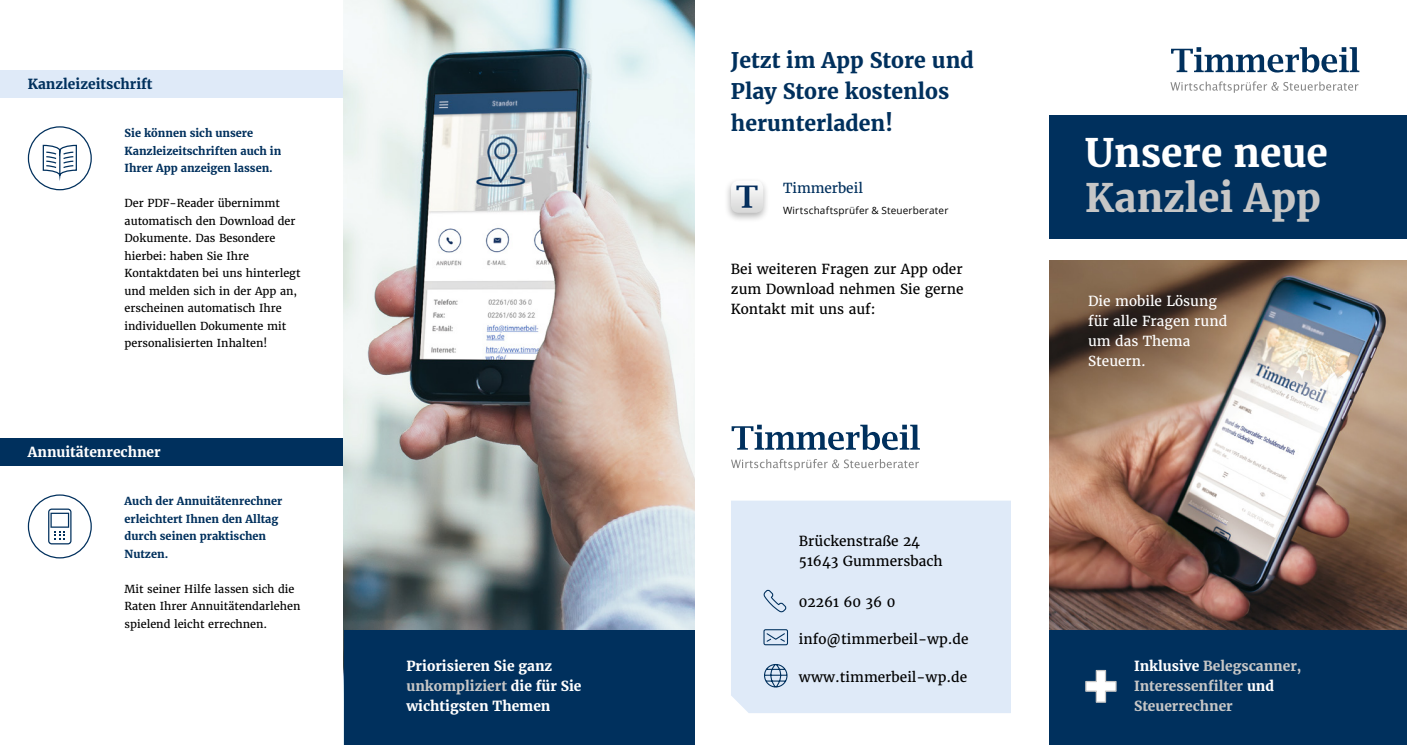
<style>
.page{position:relative;width:1407px;height:745px;background:#fff}
.page>*{position:absolute;margin:0;border:0;box-sizing:border-box;transform-origin:0 0}
.t1{font:700 38.75px "Merriweather";color:#fff}
.t2{font:700 38.75px "Merriweather";color:#c6c6c6}
.t3{font:700 21.25px/31.2px "Merriweather";color:#00305d}
.t4{font:13.75px/20px "Merriweather";color:#000;text-align:justify}
.t5{font:700 13.75px/20px "Merriweather";color:#fff}
.t6{font:700 13.75px/20px "Merriweather";color:#c6c6c6}
.t7{font:13.75px/20px "Merriweather";color:#fff}
.t8{font:700 13.75px "Merriweather";color:#00305d}
.t9{font:13.75px "Merriweather";letter-spacing:-.005em;color:#00305d}
.t10{font:11px/17.5px "Merriweather";color:#000}
.t11{font:700 11px/17.5px "Merriweather";color:#00305d}
.t12{font:10px "Open Sans";letter-spacing:.015em;color:#000}
.s1{color:#c6c6c6}
.s2{color:#fff}
</style>
<div class="page">
<div style="left:0;top:70px;width:344px;height:27px;background:#dfeaf8"></div>
<div style="left:0;top:437px;width:344px;height:28px;background:#00305d"></div>
<img style="left:1049px;top:260px;width:358px;height:370px">
<div style="left:1049px;top:630px;width:358px;height:114px;background:#00305d"></div>
<div style="left:1049px;top:116px;width:358px;height:123px;background:#00305d"></div>
<svg style="left:28px;top:494px;width:64px;height:64px"></svg>
<svg style="left:28px;top:126px;width:64px;height:64px"></svg>
<svg style="left:1085px;top:669px;width:32px;height:34px"></svg>
<div style="left:731px;top:500px;width:280px;height:212px;background:#dfeaf8"></div>
<svg style="left:762px;top:588px;width:25px;height:25px"></svg>
<svg style="left:763px;top:628px;width:25px;height:17px"></svg>
<svg style="left:763px;top:662px;width:25px;height:26px"></svg>
<img style="left:344px;top:0;width:350px;height:630px">
<div style="left:724px;top:177px;width:46px;height:46px;background:#000;opacity:.3"></div>
<img style="left:731px;top:180px;width:32px;height:33px">
<svg style="left:1171px;top:47px;width:188px;height:25px"></svg>
<svg style="left:1170px;top:81px;width:188px;height:12px"></svg>
<svg style="left:731px;top:424px;width:189px;height:26px"></svg>
<svg style="left:731px;top:459px;width:188px;height:11px"></svg>
<div style="left:344px;top:630px;width:350px;height:114px;background:#00305d"></div>
<p class="t8" style="left:28px;top:74px;width:126px">Kanzleizeitschrift</p>
<p class="t11" style="left:125px;top:124px;width:158px">Sie können sich unsere<br>Kanzleizeitschriften auch in<br>Ihrer App anzeigen lassen.</p>
<p class="t10" style="left:125px;top:194px;width:177px">Der PDF-Reader übernimmt automatisch den Download der<br>Dokumente. Das Besondere hierbei: haben Sie Ihre<br>Kontaktdaten bei uns hinterlegt und melden sich in der App an, erscheinen automatisch Ihre individuellen Dokumente mit personalisierten Inhalten!</p>
<p class="t5" style="left:28px;top:441px;width:134px">Annuitätenrechner</p>
<p class="t11" style="left:125px;top:492px;width:159px">Auch der Annuitätenrechner erleichtert Ihnen den Alltag durch seinen praktischen<br>Nutzen.</p>
<p class="t10" style="left:125px;top:579px;width:177px">Mit seiner Hilfe lassen sich die<br>Raten Ihrer Annuitätendarlehen spielend leicht errechnen.</p>
<p class="t5" style="left:406px;top:655px;width:176px">Priorisieren Sie ganz <span class="s1">unkompliziert</span> die für Sie wichtigsten Themen</p>
<h2 class="t3" style="left:731px;top:44px;width:244px">Jetzt im App Store und<br>Play Store kostenlos herunterladen!</h2>
<p class="t9" style="left:783px;top:180px;width:81px">Timmerbeil</p>
<p class="t12" style="left:783px;top:203px;width:167px">Wirtschaftsprüfer &amp; Steuerberater</p>
<p class="t4" style="left:731px;top:258px;width:234px">Bei weiteren Fragen zur App oder zum Download nehmen Sie gerne Kontakt mit uns auf:</p>
<p class="t4" style="left:799px;top:531px;width:145px">Brückenstraße 24<br>51643 Gummersbach</p>
<p class="t4" style="left:799px;top:591px;width:98px">02261 60 36 0</p>
<p class="t4" style="left:799px;top:628px;width:171px">info@timmerbeil-wp.de</p>
<p class="t4" style="left:799px;top:666px;width:170px">www.timmerbeil-wp.de</p>
<h1 class="t1" style="left:1085px;top:127px;width:244px">Unsere neue</h1>
<h1 class="t2" style="left:1085px;top:172px;width:237px">Kanzlei App</h1>
<p class="t7" style="left:1088px;top:290px;width:141px">Die mobile Lösung für alle Fragen rund um das Thema<br>Steuern.</p>
<p class="t6" style="left:1134px;top:655px;width:169px"><span class="s2">Inklusive</span> Belegscanner,<br>Interessenfilter <span class="s2">und<br></span>Steuerrechner</p>
</div>
